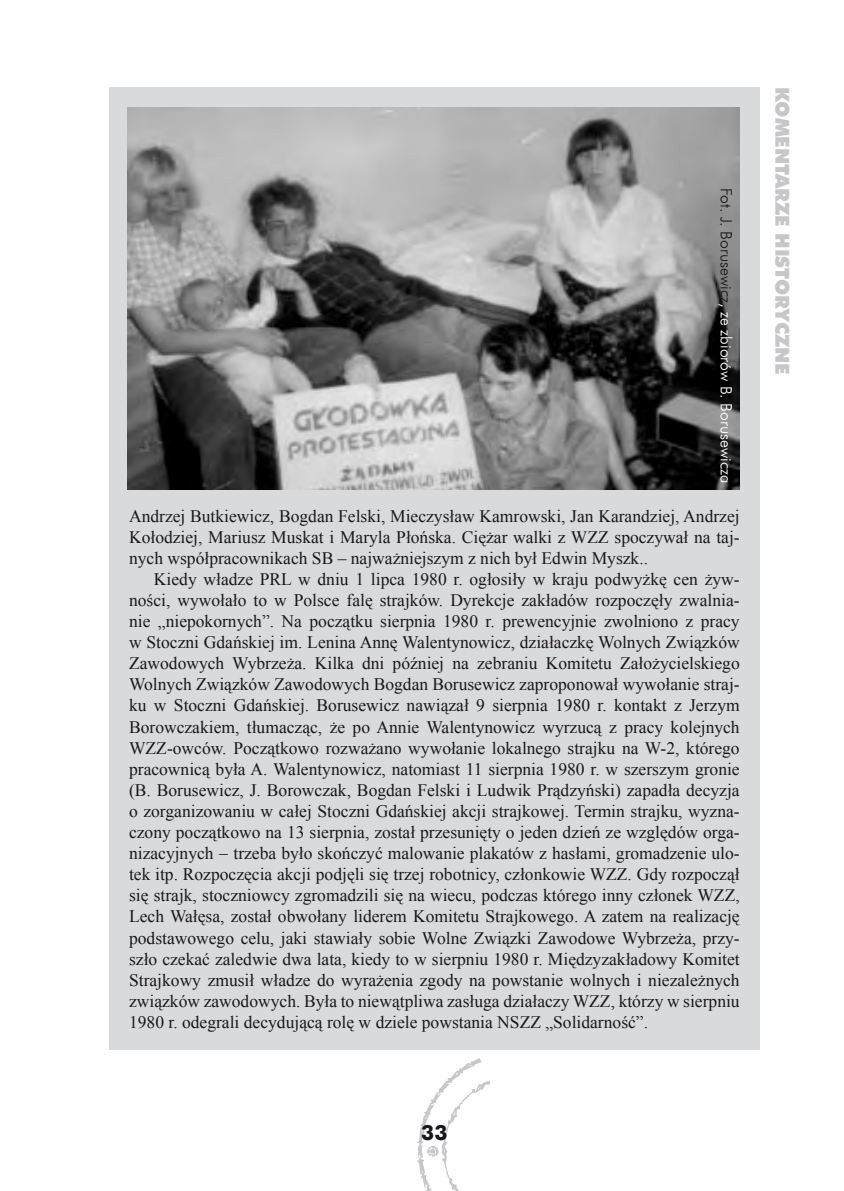
<style>
.page{position:relative;width:844px;height:1191px;background:#fff}
.page>*{position:absolute;margin:0;border:0;box-sizing:border-box;transform-origin:0 0}
.t1{font:700 21px "Futura EU";color:#1a171c}
.t2{font:19.25px "Futura X Blk EU";color:#c6c7c9}
.t3{font:17.5px/21.2px "Times New Roman";color:#1a171c;text-align:justify}
.t4{font:15.75px "Futura Lt EU";color:#fff}
.s1{color:#1a171c}
</style>
<div class="page">
<img style="left:418px;top:1058px;width:72px;height:133px">
<div style="left:109px;top:87px;width:650px;height:962px;background:#d9dadb"></div>
<img style="left:128px;top:108px;width:611px;height:381px">
<p class="t4" style="left:736px;top:188px;width:297px;rotate:90deg"><span class="s1">Fot. J. Borusewicz</span>, ze zbiorów B. Borusewicza</p>
<p class="t3" style="left:129px;top:505px;width:612px">Andrzej Butkiewicz, Bogdan Felski, Mieczysław Kamrowski, Jan Karandziej, Andrzej Kołodziej, Mariusz Muskat i Maryla Płońska. Ciężar walki z WZZ spoczywał na taj&shy;nych współpracownikach SB – najważniejszym z nich był Edwin Myszk..</p>
<p class="t3" style="left:129px;top:568px;width:612px;text-indent:25px">Kiedy władze PRL w dniu 1 lipca 1980 r. ogłosiły w kraju podwyżkę cen żyw&shy;ności, wywołało to w Polsce falę strajków. Dyrekcje zakładów rozpoczęły zwalnia&shy;nie „niepokornych”. Na początku sierpnia 1980 r. prewencyjnie zwolniono z pracy w Stoczni Gdańskiej im. Lenina Annę Walentynowicz, działaczkę Wolnych Związków Zawodowych Wybrzeża. Kilka dni później na zebraniu Komitetu Założycielskiego Wolnych Związków Zawodowych Bogdan Borusewicz zaproponował wywołanie straj&shy;ku w Stoczni Gdańskiej. Borusewicz nawiązał 9 sierpnia 1980 r. kontakt z Jerzym Borowczakiem, tłumacząc, że po Annie Walentynowicz wyrzucą z pracy kolejnych WZZ-owców. Początkowo rozważano wywołanie lokalnego strajku na W-2, którego pracownicą była A. Walentynowicz, natomiast 11 sierpnia 1980 r. w szerszym gronie (B. Borusewicz, J. Borowczak, Bogdan Felski i Ludwik Prądzyński) zapadła decyzja o zorganizowaniu w całej Stoczni Gdańskiej akcji strajkowej. Termin strajku, wyzna&shy;czony początkowo na 13 sierpnia, został przesunięty o jeden dzień ze względów orga&shy;nizacyjnych − trzeba było skończyć malowanie plakatów z hasłami, gromadzenie ulo&shy;tek itp. Rozpoczęcia akcji podjęli się trzej robotnicy, członkowie WZZ. Gdy rozpoczął się strajk, stoczniowcy zgromadzili się na wiecu, podczas którego inny członek WZZ, Lech Wałęsa, został obwołany liderem Komitetu Strajkowego. A zatem na realizację podstawowego celu, jaki stawiały sobie Wolne Związki Zawodowe Wybrzeża, przy&shy;szło czekać zaledwie dwa lata, kiedy to w sierpniu 1980 r. Międzyzakładowy Komitet Strajkowy zmusił władze do wyrażenia zgody na powstanie wolnych i niezależnych związków zawodowych. Była to niewątpliwa zasługa działaczy WZZ, którzy w sierpniu 1980 r. odegrali decydującą rolę w dziele powstania NSZZ „Solidarność”.</p>
<p class="t2" style="left:794px;top:87px;width:289px;rotate:90deg">komentarze hi-sto-rycz-ne</p>
<p class="t1" style="left:421px;top:1119px;width:14px">33</p>
</div>
